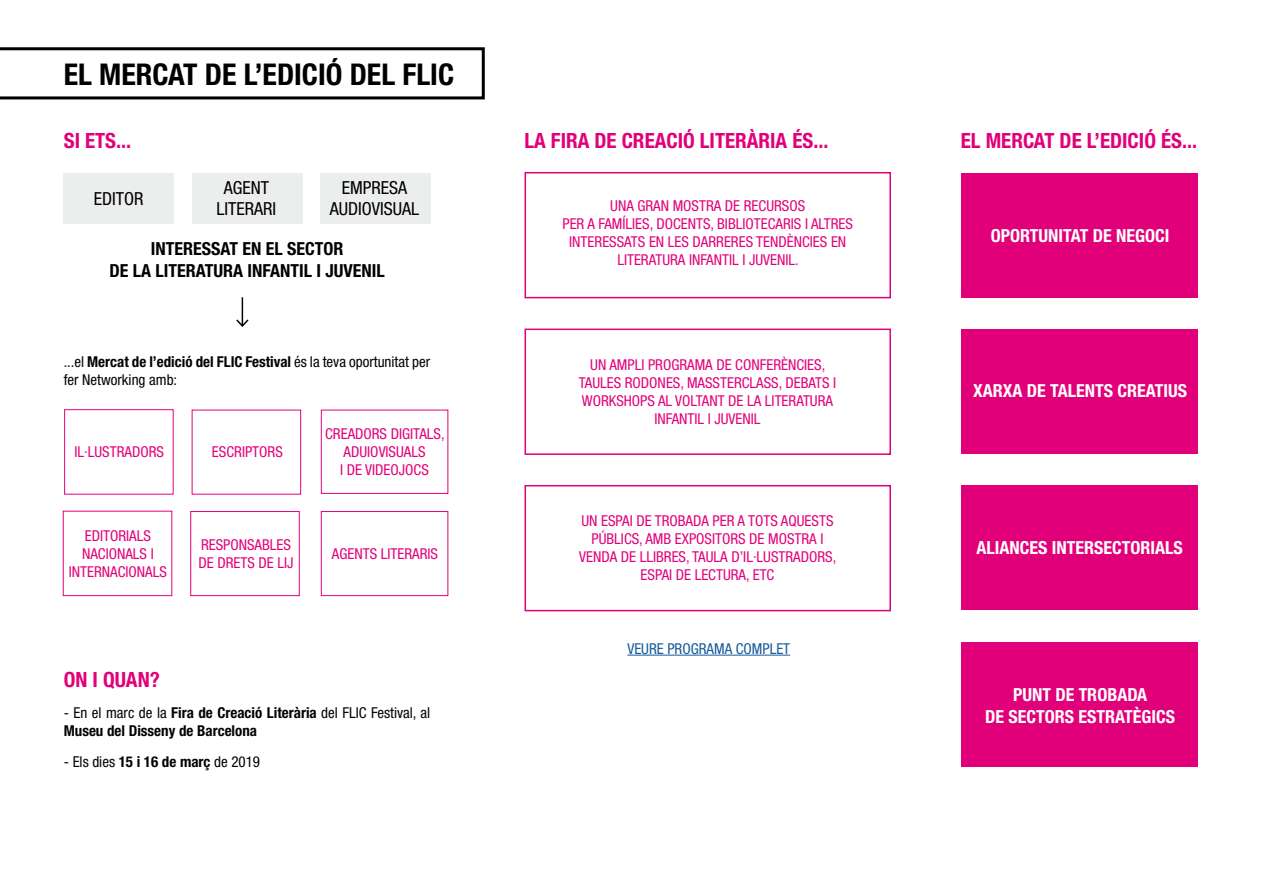
<style>
.page{position:relative;width:1263px;height:893px;background:#fff}
.page>*{position:absolute;margin:0;border:0;box-sizing:border-box;transform-origin:0 0}
.t1{font:700 condensed 30px "Helvetica Neue LT Std";color:#000}
.t2{font:700 condensed 21px "Helvetica Neue LT Std";color:#e2007a}
.t3{font:700 condensed 18px/21.6px "Helvetica Neue LT Std";color:#fff;text-align:center}
.t4{font:700 condensed 18px/21.6px "Helvetica Neue LT Std";color:#000;text-align:center}
.t5{font:condensed 18px/21.6px "Helvetica Neue LT Std";color:#000;text-align:center}
.t6{font:condensed 15px/18px "Helvetica Neue LT Std";color:#e2007a;text-align:center}
.t7{font:condensed 15px/18px "Helvetica Neue LT Std";color:#010406}
.t8{font:700 condensed 15px/18px "Helvetica Neue LT Std";color:#010406}
.t9{font:condensed 15px "Helvetica Neue LT Std";color:#165b9a}
.s1{font-weight:700}
.s2{font-weight:400}
</style>
<div class="page">
<svg style="left:0;top:47px;width:485px;height:52px"></svg>
<div style="left:962px;top:173px;width:236px;height:125px;background:#e2007a"></div>
<div style="left:962px;top:329px;width:236px;height:124px;background:#e2007a"></div>
<div style="left:962px;top:485px;width:236px;height:125px;background:#e2007a"></div>
<div style="left:962px;top:642px;width:236px;height:125px;background:#e2007a"></div>
<div style="left:63px;top:173px;width:111px;height:51px;background:#eceded"></div>
<div style="left:192px;top:173px;width:110px;height:51px;background:#eceded"></div>
<div style="left:320px;top:173px;width:110px;height:51px;background:#eceded"></div>
<svg style="left:236px;top:297px;width:13px;height:30px"></svg>
<div style="left:64px;top:409px;width:110px;height:86px;border:1px solid #e2007a"></div>
<div style="left:190px;top:511px;width:110px;height:85px;border:1px solid #e2007a"></div>
<div style="left:321px;top:511px;width:127px;height:85px;border:1px solid #e2007a"></div>
<div style="left:321px;top:410px;width:127px;height:84px;border:1px solid #e2007a"></div>
<hr style="left:627px;top:655px;width:163px;height:1px;background:#165b9a">
<div style="left:524px;top:172px;width:367px;height:126px;border:2px solid #e2007a"></div>
<div style="left:524px;top:329px;width:367px;height:126px;border:2px solid #e2007a"></div>
<div style="left:524px;top:485px;width:367px;height:126px;border:2px solid #e2007a"></div>
<h1 class="t1" style="left:64px;top:56px;width:392px">EL MERCAT DE L’EDICIÓ DEL FLIC</h1>
<h2 class="t2" style="left:64px;top:128px;width:69px">SI ETS...</h2>
<p class="t5" style="left:94px;top:187px;width:51px">EDITOR</p>
<p class="t5" style="left:217px;top:177px;width:61px">AGENT<br>LITERARI</p>
<p class="t5" style="left:330px;top:177px;width:91px">EMPRESA<br>AUDIOVISUAL</p>
<p class="t4" style="left:109px;top:238px;width:277px">INTERESSAT EN EL SECTOR<br>DE LA LITERATURA INFANTIL I JUVENIL</p>
<p class="t7" style="left:64px;top:352px;width:368px">...el <span class="s1">Mercat de l’edició del FLIC Festival</span> és la teva oportunitat per fer Networking amb:</p>
<p class="t6" style="left:75px;top:443px;width:91px">IL·LUSTRADORS</p>
<p class="t6" style="left:69px;top:526px;width:100px">EDITORIALS<br>NACIONALS I<br>INTERNACIONALS</p>
<p class="t6" style="left:212px;top:443px;width:72px">ESCRIPTORS</p>
<p class="t6" style="left:325px;top:424px;width:121px">CREADORS DIGITALS,<br>ADUIOVISUALS<br>I DE VIDEOJOCS</p>
<p class="t6" style="left:199px;top:535px;width:96px;text-align:left">RESPONSABLES<br>DE DRETS DE LIJ</p>
<p class="t6" style="left:332px;top:544px;width:108px">AGENTS LITERARIS</p>
<h2 class="t2" style="left:64px;top:667px;width:98px">ON I QUAN?</h2>
<p class="t8" style="left:64px;top:703px;width:368px"><span class="s2">- En el marc de la</span> Fira de Creació Literària <span class="s2">del FLIC Festival, al<br></span>Museu del Disseny de Barcelona</p>
<p class="t7" style="left:64px;top:752px;width:198px">- Els dies <span class="s1">15 i 16 de març</span> de 2019</p>
<h2 class="t2" style="left:524px;top:128px;width:305px">LA FIRA DE CREACIÓ LITERÀRIA ÉS...</h2>
<p class="t6" style="left:562px;top:197px;width:292px">UNA GRAN MOSTRA DE RECURSOS<br>PER A FAMÍLIES, DOCENTS, BIBLIOTECARIS I ALTRES INTERESSATS EN LES DARRERES TENDÈNCIES EN LITERATURA INFANTIL I JUVENIL.</p>
<p class="t6" style="left:579px;top:355px;width:259px">UN AMPLI PROGRAMA DE CONFERÈNCIES, TAULES RODONES, MASSTERCLASS, DEBATS I WORKSHOPS AL VOLTANT DE LA LITERATURA INFANTIL I JUVENIL</p>
<p class="t6" style="left:579px;top:512px;width:259px">UN ESPAI DE TROBADA PER A TOTS AQUESTS PÚBLICS, AMB EXPOSITORS DE MOSTRA I VENDA DE LLIBRES, TAULA D’IL·LUSTRADORS, ESPAI DE LECTURA, ETC</p>
<p class="t9" style="left:627px;top:640px;width:164px">VEURE PROGRAMA COMPLET</p>
<h2 class="t2" style="left:961px;top:128px;width:238px">EL MERCAT DE L’EDICIÓ ÉS...</h2>
<p class="t3" style="left:991px;top:225px;width:180px">OPORTUNITAT DE NEGOCI</p>
<p class="t3" style="left:973px;top:380px;width:215px">XARXA DE TALENTS CREATIUS</p>
<p class="t3" style="left:977px;top:536px;width:208px">ALIANCES INTERSECTORIALS</p>
<p class="t3" style="left:985px;top:684px;width:191px">PUNT DE TROBADA<br>DE SECTORS ESTRATÈGICS</p>
</div>
